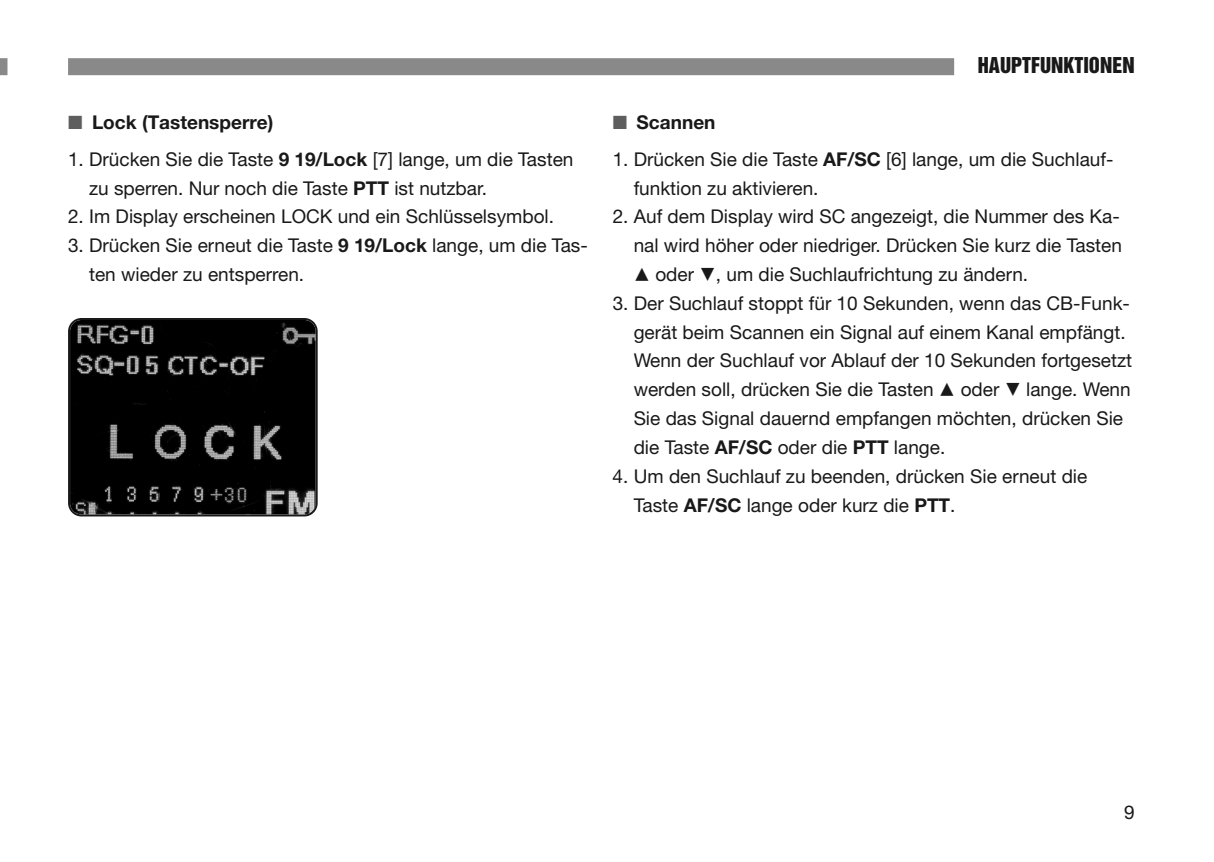
<style>
.page{position:relative;width:1214px;height:862px;background:#fff}
.page>*{position:absolute;margin:0;border:0;box-sizing:border-box;transform-origin:0 0}
.t1{font:20px "Helvetica Inserat";color:#191919}
.t2{font:19px/28.8px "Helvetica Neue";color:#191919}
.t3{font:700 19px "Helvetica Neue";color:#191919}
.s1{color:#5e5e5e}
.s2{font-weight:700}
.s3{font-family:"Apple SD Gothic Neo";font-weight:200}
</style>
<div class="page">
<div style="left:68px;top:58px;width:886px;height:17px;background:#898989"></div>
<div style="left:0;top:58px;width:7px;height:17px;background:#898989"></div>
<svg style="left:68px;top:318px;width:249px;height:198px;background:#131313"></svg>
<p class="t3" style="left:68px;top:116px;width:207px"><span class="s1">■</span> Lock (Tastensperre)</p>
<p class="t2" style="left:89px;top:146px;width:486px;text-indent:-21px">1. Drücken Sie die Taste <span class="s2">9 19/Lock</span> [7] lange, um die Tasten zu sperren. Nur noch die Taste <span class="s2">PTT</span> ist nutzbar.</p>
<p class="t2" style="left:68px;top:204px;width:487px">2. Im Display erscheinen LOCK und ein Schlüsselsymbol.</p>
<p class="t2" style="left:89px;top:233px;width:500px;text-indent:-21px">3. Drücken Sie erneut die Taste <span class="s2">9 19/Lock</span> lange, um die Tas&shy;ten wieder zu entsperren.</p>
<p class="t1" style="left:977px;top:57px;width:158px">HAUPTFUNKTIONEN</p>
<p class="t3" style="left:612px;top:116px;width:104px"><span class="s1">■</span> Scannen</p>
<p class="t2" style="left:633px;top:146px;width:481px;text-indent:-21px">1. Drücken Sie die Taste <span class="s2">AF/SC</span> [6] lange, um die Suchlauf&shy;funktion zu aktivieren.</p>
<p class="t2" style="left:612px;top:204px;width:511px;text-align:right">2. Auf dem Display wird SC angezeigt, die Nummer des Ka&shy;nal wird höher oder niedriger. Drücken Sie kurz die Tasten</p>
<p class="t2" style="left:633px;top:262px;width:396px"><span class="s3">▲</span> oder <span class="s3">▼</span>, um die Suchlaufrichtung zu ändern.</p>
<p class="t2" style="left:633px;top:290px;width:500px;text-indent:-21px">3. Der Suchlauf stoppt für 10 Sekunden, wenn das CB-Funk&shy;gerät beim Scannen ein Signal auf einem Kanal empfängt.<br>Wenn der Suchlauf vor Ablauf der 10 Sekunden fortgesetzt werden soll, drücken Sie die Tasten <span class="s3">▲</span> oder <span class="s3">▼</span> lange. Wenn Sie das Signal dauernd empfangen möchten, drücken Sie die Taste <span class="s2">AF/SC</span> oder die <span class="s2">PTT</span> lange.</p>
<p class="t2" style="left:633px;top:463px;width:455px;text-indent:-21px">4. Um den Suchlauf zu beenden, drücken Sie erneut die<br>Taste <span class="s2">AF/SC</span> lange oder kurz die <span class="s2">PTT</span>.</p>
<p class="t2" style="left:1123px;top:799px;width:12px">9</p>
</div>
